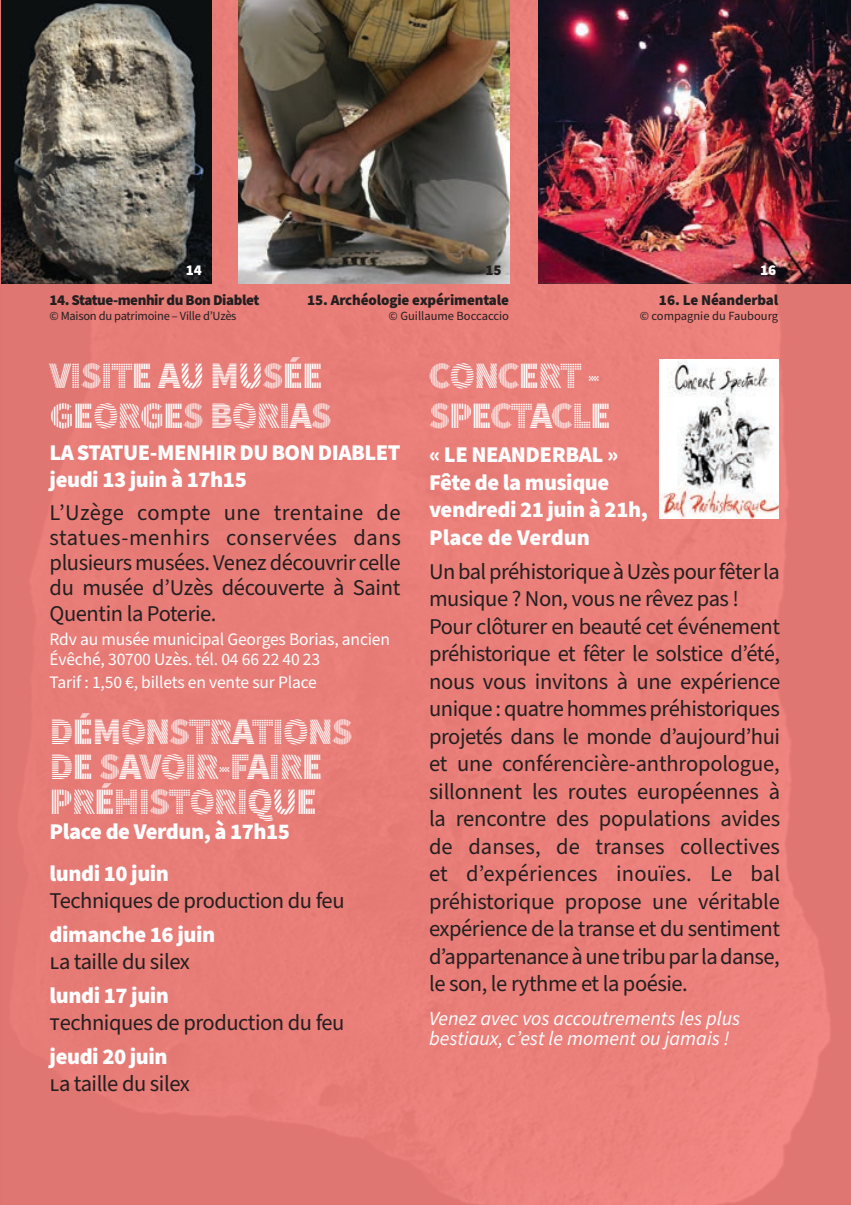
<style>
.page{position:relative;width:851px;height:1205px;background:#fff}
.page>*{position:absolute;margin:0;border:0;box-sizing:border-box;transform-origin:0 0}
.t1{font:900 37.5px/40px "Source Sans Pro DISPLAYV2";letter-spacing:-.03em;color:#fff}
.t2{font:22.5px/27.5px "Source Sans Pro";letter-spacing:-.02em;color:#231f20;text-align:justify}
.t3{font:900 22.5px/27.5px "Source Sans Pro";letter-spacing:-.02em;color:#fff}
.t4{font:italic 20px/20px "Source Sans Pro";color:#fff}
.t5{font:17.5px/20px "Source Sans Pro";letter-spacing:-.01em;color:#fff}
.t6{font:900 15px "Source Sans Pro";letter-spacing:-.01em;color:#231f20}
.t7{font:900 15px "Source Sans Pro";letter-spacing:-.03em;color:#231f20}
.t8{font:900 15px "Source Sans Pro";color:#fff}
.t9{font:12.5px "Source Sans Pro";letter-spacing:-.01em;color:#231f20}
</style>
<div class="page">
<div style="left:1px;top:0;width:849px;height:1205px;background:#e97d78"></div>
<img style="left:239px;top:0;width:270px;height:283px">
<img style="left:1px;top:0;width:210px;height:283px">
<img style="left:539px;top:0;width:311px;height:283px">
<img style="left:659px;top:359px;width:119px;height:160px">
<p class="t8" style="left:186px;top:259px;width:18px">14</p>
<p class="t6" style="left:485px;top:259px;width:18px">15</p>
<p class="t8" style="left:760px;top:259px;width:18px">16</p>
<p class="t7" style="left:49px;top:290px;width:211px">14. Statue-menhir du Bon Diablet</p>
<p class="t9" style="left:49px;top:308px;width:189px">© Maison du patrimoine – Ville d’Uzès</p>
<p class="t6" style="left:307px;top:290px;width:203px">15. Archéologie expérimentale</p>
<p class="t9" style="left:388px;top:308px;width:122px">© Guillaume Boccaccio</p>
<p class="t6" style="left:658px;top:290px;width:121px">16. Le Néanderbal</p>
<p class="t9" style="left:639px;top:308px;width:140px">© compagnie du Faubourg</p>
<h1 class="t1" style="left:50px;top:356px;width:284px">VISITE AU MUSÉE<br>GEORGES BORIAS</h1>
<p class="t3" style="left:50px;top:439px;width:352px">LA STATUE-MENHIR DU BON DIABLET jeudi 13 juin à 17h15</p>
<p class="t2" style="left:50px;top:500px;width:352px;line-height:25.2px">L’Uzège compte une trentaine de statues-menhirs conservées dans plusieurs musées. Venez découvrir celle du musée d’Uzès découverte à Saint Quentin la Poterie.</p>
<p class="t5" style="left:50px;top:629px;width:342px">Rdv au musée municipal Georges Borias, ancien<br>Évêché, 30700 Uzès. tél. 04 66 22 40 23</p>
<p class="t5" style="left:50px;top:673px;width:269px">Tarif : 1,50 €, billets en vente sur Place</p>
<h1 class="t1" style="left:50px;top:715px;width:305px;line-height:35px">DÉMONSTRATIONS<br>DE SAVOIR-FAIRE<br>PRÉHISTORIQUE</h1>
<p class="t3" style="left:50px;top:812px;width:242px;line-height:41.2px">Place de Verdun, à 17h15 lundi 10 juin</p>
<p class="t2" style="left:50px;top:887px;width:296px">Techniques de production du feu</p>
<p class="t3" style="left:50px;top:921px;width:167px">dimanche 16 juin</p>
<p class="t2" style="left:50px;top:948px;width:142px">La taille du silex</p>
<p class="t3" style="left:50px;top:982px;width:121px">lundi 17 juin</p>
<p class="t2" style="left:50px;top:1009px;width:296px">Techniques de production du feu</p>
<p class="t3" style="left:50px;top:1043px;width:119px">jeudi 20 juin</p>
<p class="t2" style="left:50px;top:1070px;width:142px">La taille du silex</p>
<h1 class="t1" style="left:429px;top:356px;width:183px">CONCERT -<br>SPECTACLE</h1>
<p class="t3" style="left:429px;top:441px;width:220px">« LE NEANDERBAL »<br>Fête de la musique vendredi 21 juin à 21h,<br>Place de Verdun</p>
<p class="t2" style="left:429px;top:558px;width:353px;text-align:left">Un bal préhistorique à Uzès pour fêter la musique ? Non, vous ne rêvez pas !<br>Pour clôturer en beauté cet événement préhistorique et fêter le solstice d’été, nous vous invitons à une expérience unique : quatre hommes préhistoriques projetés dans le monde d’aujourd’hui et une conférencière-anthropologue, sillonnent les routes européennes à la rencontre des populations avides de danses, de transes collectives et d’expériences inouïes. Le bal préhistorique propose une véritable expérience de la transe et du sentiment d’appartenance à une tribu par la danse, le son, le rythme et la poésie.</p>
<p class="t4" style="left:429px;top:1009px;width:312px">Venez avec vos accoutrements les plus bestiaux, c’est le moment ou jamais !</p>
</div>
